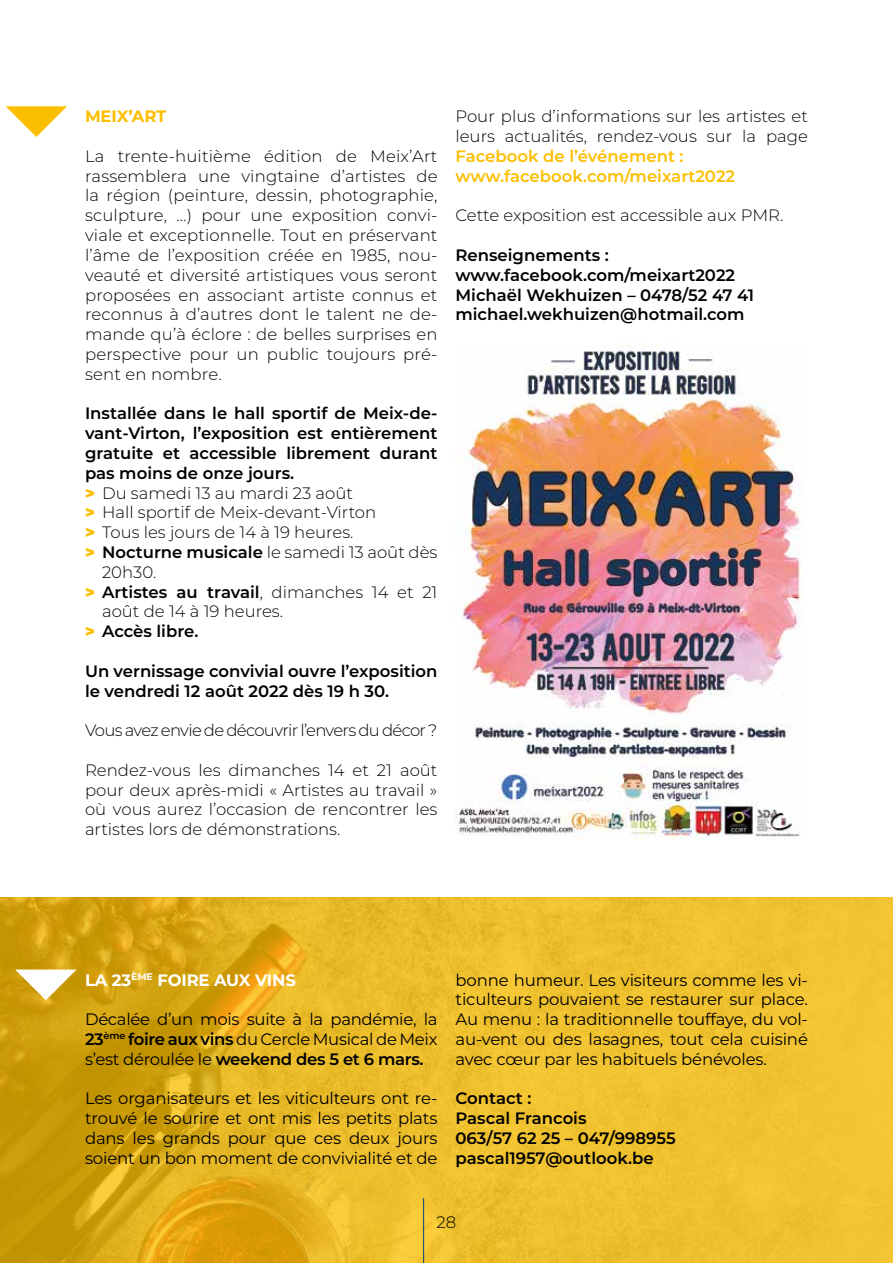
<style>
.page{position:relative;width:893px;height:1263px;background:#fff}
.page>*{position:absolute;margin:0;border:0;box-sizing:border-box;transform-origin:0 0}
.t1{font:300 16.5px/19.8px "Montserrat";color:#000;text-align:justify}
.t2{font:16.5px/19.8px "Montserrat";letter-spacing:-.01em;color:#000;text-align:justify}
.t3{font:600 16.5px/19.8px "Montserrat";color:#000}
.t4{font:600 16.5px/19.8px "Montserrat";color:#fcbf00}
.t5{font:300 16.5px "Montserrat";letter-spacing:-.04em;color:#000}
.t6{font:700 16.5px "Montserrat";letter-spacing:-.01em;color:#fff}
.t7{font:700 16.5px "Montserrat";letter-spacing:-.01em;color:#fcbf00}
.s1{font-weight:900;font-size:16.2px;color:#fcbf00}
.s2{font-weight:600}
.s3{font-weight:300}
</style>
<div class="page">
<svg style="left:0;top:897px;width:893px;height:366px;fill:#eebf2c"></svg>
<hr style="left:423px;top:1198px;width:1px;height:65px;background:#004283">
<img style="left:455px;top:343px;width:347px;height:496px">
<svg style="left:15px;top:969px;width:62px;height:31px"></svg>
<svg style="left:6px;top:106px;width:61px;height:31px"></svg>
<p class="t7" style="left:85px;top:105px;width:83px">MEIX’ART</p>
<p class="t1" style="left:85px;top:146px;width:354px">La trente-huitième édition de Meix’Art rassemblera une vingtaine d’artistes de la région (peinture, dessin, photographie, sculpture, …) pour une exposition convi&shy;viale et exceptionnelle. Tout en préservant l’âme de l’exposition créée en 1985, nou&shy;veauté et diversité artistiques vous seront proposées en associant artiste connus et reconnus à d’autres dont le talent ne de&shy;mande qu’à éclore : de belles surprises en perspective pour un public toujours pré&shy;sent en nombre.</p>
<p class="t3" style="left:85px;top:403px;width:354px">Installée dans le hall sportif de Meix-de-</p>
<p class="t3" style="left:85px;top:423px;width:354px">vant-Virton, l’exposition est entièrement</p>
<p class="t3" style="left:85px;top:442px;width:354px">gratuite et accessible librement durant</p>
<p class="t3" style="left:85px;top:462px;width:211px">pas moins de onze jours.</p>
<p class="t1" style="left:85px;top:482px;width:270px"><span class="s1">&gt;</span> Du samedi 13 au mardi 23 août</p>
<p class="t1" style="left:85px;top:502px;width:293px"><span class="s1">&gt;</span> Hall sportif de Meix-devant-Virton</p>
<p class="t1" style="left:85px;top:522px;width:270px"><span class="s1">&gt;</span> Tous les jours de 14 à 19 heures.</p>
<p class="t1" style="left:85px;top:542px;width:354px"><span class="s1">&gt;</span> <span class="s2">Nocturne musicale</span> le samedi 13 août dès</p>
<p class="t1" style="left:102px;top:561px;width:56px">20h30.</p>
<p class="t3" style="left:85px;top:581px;width:354px"><span class="s1">&gt;</span> Artistes au travail<span class="s3">, dimanches 14 et 21</span></p>
<p class="t1" style="left:102px;top:601px;width:182px">août de 14 à 19 heures.</p>
<p class="t3" style="left:85px;top:621px;width:115px"><span class="s1">&gt;</span> Accès libre.</p>
<p class="t3" style="left:85px;top:660px;width:354px">Un vernissage convivial ouvre l’exposition le vendredi 12 août 2022 dès 19 h 30.</p>
<p class="t5" style="left:85px;top:719px;width:354px">Vous avez envie de découvrir l’envers du décor ?</p>
<p class="t1" style="left:85px;top:759px;width:354px">Rendez-vous les dimanches 14 et 21 août pour deux après-midi « Artistes au travail » où vous aurez l’occasion de rencontrer les artistes lors de démonstrations.</p>
<p class="t1" style="left:455px;top:106px;width:354px">Pour plus d’informations sur les artistes et leurs actualités, rendez-vous sur la page</p>
<p class="t4" style="left:455px;top:145px;width:281px">Facebook de l’événement : www.facebook.com/meixart2022</p>
<p class="t1" style="left:455px;top:205px;width:329px">Cette exposition est accessible aux PMR.</p>
<p class="t3" style="left:455px;top:244px;width:300px">Renseignements : www.facebook.com/meixart2022<br>Michaël Wekhuizen – 0478/52 47 41 michael.wekhuizen@hotmail.com</p>
<p class="t6" style="left:85px;top:968px;width:212px">LA 23<sup>ÈME</sup> FOIRE AUX VINS</p>
<p class="t2" style="left:85px;top:1009px;width:354px">Décalée d’un mois suite à la pandémie, la <span class="s2">23</span><sup>ème</sup> <span class="s2">foire aux vins</span> du Cercle Musical de Meix s’est déroulée le <span class="s2">weekend des 5 et 6 mars.</span></p>
<p class="t2" style="left:85px;top:1088px;width:354px">Les organisateurs et les viticulteurs ont re&shy;trouvé le sourire et ont mis les petits plats dans les grands pour que ces deux jours soient un bon moment de convivialité et de</p>
<p class="t2" style="left:455px;top:969px;width:354px">bonne humeur. Les visiteurs comme les vi&shy;ticulteurs pouvaient se restaurer sur place.<br>Au menu : la traditionnelle touffaye, du vol&shy;au-vent ou des lasagnes, tout cela cuisiné avec cœur par les habituels bénévoles.</p>
<p class="t3" style="left:455px;top:1088px;width:222px">Contact :<br>Pascal Francois<br>063/57 62 25 – 047/998955 pascal1957@outlook.be</p>
<p class="t1" style="left:437px;top:1212px;width:21px">28</p>
</div>
